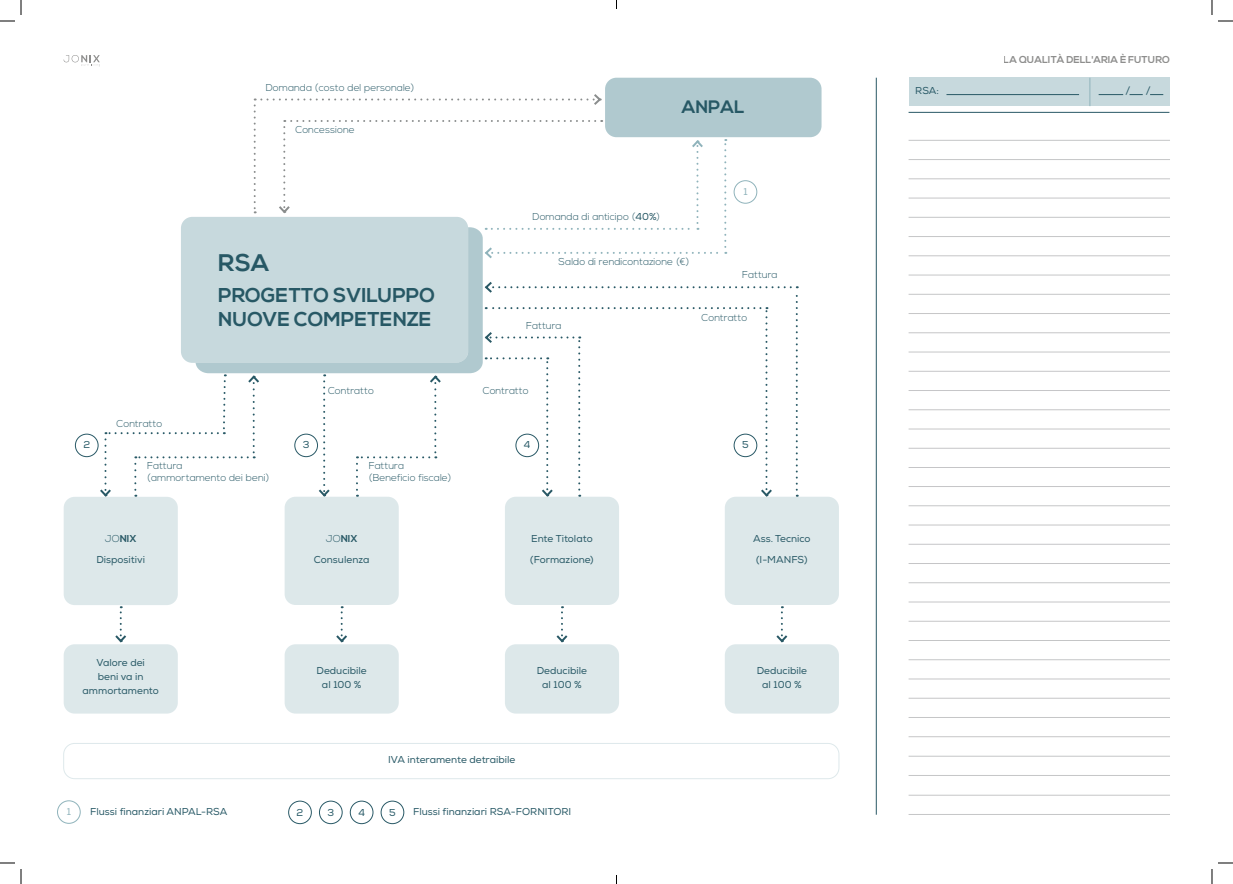
<style>
.page{position:relative;width:1233px;height:884px;background:#fff}
.page>*{position:absolute;margin:0;border:0;box-sizing:border-box;transform-origin:0 0}
.t1{font:700 24px "Nexa";color:#275865}
.t2{font:700 20px/24px "Nexa";color:#275865}
.t3{font:700 18px "Nexa";letter-spacing:.005em;color:#275865}
.t4{font:10px/14px "Nexa";color:#285966;text-align:center}
.t5{font:300 10px "Nexa";color:#285966}
.t6{font:700 10px "Nexa";color:#1d1d1b}
.t7{font:700 10px "Nexa";color:#285966}
.t8{font:10px "Nexa";color:#295b68}
.t9{font:10px "Nexa";color:#8fb3bb}
.s1{font-weight:400}
.s2{font-weight:300}
</style>
<div class="page">
<svg style="left:64px;top:55px;width:36px;height:11px"></svg>
<div style="left:64px;top:497px;width:114px;height:108px;background:#dde8ea;border-radius:11px"></div>
<div style="left:285px;top:497px;width:114px;height:108px;background:#dde8ea;border-radius:11px"></div>
<div style="left:725px;top:497px;width:114px;height:108px;background:#dde8ea;border-radius:11px"></div>
<div style="left:505px;top:497px;width:114px;height:108px;background:#dde8ea;border-radius:11px"></div>
<div style="left:64px;top:644px;width:114px;height:70px;background:#dde8ea;border-radius:11px"></div>
<div style="left:63px;top:743px;width:776px;height:36px;border:1px solid #8fb3bb;border-radius:11px"></div>
<div style="left:285px;top:644px;width:114px;height:70px;background:#dde8ea;border-radius:11px"></div>
<div style="left:505px;top:644px;width:114px;height:70px;background:#dde8ea;border-radius:11px"></div>
<div style="left:725px;top:644px;width:114px;height:70px;background:#dde8ea;border-radius:11px"></div>
<div style="left:605px;top:78px;width:216px;height:59px;background:#b0c9cf;border-radius:11px"></div>
<svg style="left:115px;top:606px;width:11px;height:37px"></svg>
<svg style="left:336px;top:606px;width:11px;height:37px"></svg>
<svg style="left:556px;top:606px;width:12px;height:37px"></svg>
<svg style="left:776px;top:606px;width:12px;height:37px"></svg>
<hr style="left:876px;top:78px;width:1px;height:737px;background:#285865">
<svg style="left:100px;top:94px;width:697px;height:404px"></svg>
<div style="left:733px;top:180px;width:24px;height:24px;border:1px solid #8fb3bb;border-radius:50%"></div>
<div style="left:75px;top:434px;width:24px;height:23px;border:1px solid #295966;border-radius:50%"></div>
<div style="left:294px;top:434px;width:24px;height:23px;border:1px solid #295966;border-radius:50%"></div>
<div style="left:515px;top:434px;width:24px;height:23px;border:1px solid #295966;border-radius:50%"></div>
<div style="left:733px;top:434px;width:24px;height:23px;border:1px solid #295966;border-radius:50%"></div>
<div style="left:57px;top:800px;width:24px;height:24px;border:1px solid #8fb3bb;border-radius:50%"></div>
<div style="left:288px;top:801px;width:24px;height:23px;border:1px solid #295966;border-radius:50%"></div>
<div style="left:319px;top:801px;width:24px;height:23px;border:1px solid #295966;border-radius:50%"></div>
<div style="left:350px;top:801px;width:23px;height:23px;border:1px solid #295966;border-radius:50%"></div>
<div style="left:380px;top:801px;width:24px;height:23px;border:1px solid #295966;border-radius:50%"></div>
<hr style="left:908px;top:112px;width:261px;height:1px;background:#285865">
<div style="left:909px;top:78px;width:260px;height:28px;background:#c7d9dd"></div>
<hr style="left:908px;top:256px;width:262px;height:1px;background:#8a8b8e">
<hr style="left:908px;top:582px;width:262px;height:1px;background:#8a8b8e">
<hr style="left:908px;top:140px;width:262px;height:1px;background:#8a8b8e">
<hr style="left:908px;top:275px;width:262px;height:1px;background:#8a8b8e">
<hr style="left:908px;top:602px;width:262px;height:1px;background:#8a8b8e">
<hr style="left:908px;top:159px;width:262px;height:1px;background:#8a8b8e">
<hr style="left:908px;top:486px;width:262px;height:1px;background:#8a8b8e">
<hr style="left:908px;top:294px;width:262px;height:1px;background:#8a8b8e">
<hr style="left:908px;top:621px;width:262px;height:1px;background:#8a8b8e">
<hr style="left:908px;top:390px;width:262px;height:1px;background:#8a8b8e">
<hr style="left:908px;top:717px;width:262px;height:1px;background:#8a8b8e">
<hr style="left:908px;top:775px;width:262px;height:1px;background:#8a8b8e">
<hr style="left:908px;top:795px;width:262px;height:1px;background:#8a8b8e">
<hr style="left:908px;top:179px;width:262px;height:1px;background:#8a8b8e">
<hr style="left:908px;top:505px;width:262px;height:1px;background:#8a8b8e">
<hr style="left:908px;top:313px;width:262px;height:1px;background:#8a8b8e">
<hr style="left:908px;top:640px;width:262px;height:1px;background:#8a8b8e">
<hr style="left:908px;top:409px;width:262px;height:1px;background:#8a8b8e">
<hr style="left:908px;top:736px;width:262px;height:1px;background:#8a8b8e">
<hr style="left:908px;top:814px;width:262px;height:1px;background:#8a8b8e">
<hr style="left:908px;top:198px;width:262px;height:1px;background:#8a8b8e">
<hr style="left:908px;top:525px;width:262px;height:1px;background:#8a8b8e">
<hr style="left:908px;top:332px;width:262px;height:1px;background:#8a8b8e">
<hr style="left:908px;top:659px;width:262px;height:1px;background:#8a8b8e">
<hr style="left:908px;top:429px;width:262px;height:1px;background:#8a8b8e">
<hr style="left:908px;top:217px;width:262px;height:1px;background:#8a8b8e">
<hr style="left:908px;top:544px;width:262px;height:1px;background:#8a8b8e">
<hr style="left:908px;top:352px;width:262px;height:1px;background:#8a8b8e">
<hr style="left:908px;top:679px;width:262px;height:1px;background:#8a8b8e">
<hr style="left:908px;top:448px;width:262px;height:1px;background:#8a8b8e">
<hr style="left:908px;top:236px;width:262px;height:1px;background:#8a8b8e">
<hr style="left:908px;top:563px;width:262px;height:1px;background:#8a8b8e">
<hr style="left:908px;top:371px;width:262px;height:1px;background:#8a8b8e">
<hr style="left:908px;top:698px;width:262px;height:1px;background:#8a8b8e">
<hr style="left:908px;top:756px;width:262px;height:1px;background:#8a8b8e">
<hr style="left:908px;top:467px;width:262px;height:1px;background:#8a8b8e">
<svg style="left:1218px;top:20px;width:15px;height:2px"></svg>
<svg style="left:1218px;top:862px;width:15px;height:2px"></svg>
<svg style="left:0;top:0;width:22px;height:22px"></svg>
<svg style="left:0;top:862px;width:22px;height:22px"></svg>
<svg style="left:1211px;top:0;width:1px;height:15px"></svg>
<svg style="left:1211px;top:869px;width:1px;height:15px"></svg>
<p class="t5" style="left:266px;top:81px;width:150px">Domanda (costo del personale)</p>
<p class="t5" style="left:295px;top:124px;width:61px">Concessione</p>
<p class="t3" style="left:682px;top:96px;width:65px">ANPAL</p>
<p class="t5" style="left:532px;top:211px;width:129px">Domanda di anticipo (<span class="s1">40%</span>)</p>
<p class="t9" style="left:743px;top:185px;width:6px">1</p>
<p class="t5" style="left:116px;top:418px;width:47px">Contratto</p>
<p class="t1" style="left:218px;top:249px;width:52px">RSA</p>
<p class="t5" style="left:558px;top:256px;width:132px">Saldo di rendicontazione (€)</p>
<p class="t2" style="left:218px;top:284px;width:218px">PROGETTO SVILUPPO<br>NUOVE COMPETENZE</p>
<p class="t5" style="left:526px;top:319px;width:37px">Fattura</p>
<p class="t5" style="left:742px;top:269px;width:37px">Fattura</p>
<p class="t5" style="left:701px;top:311px;width:47px">Contratto</p>
<p class="t5" style="left:328px;top:385px;width:47px">Contratto</p>
<p class="t5" style="left:483px;top:385px;width:47px">Contratto</p>
<p class="t8" style="left:83px;top:439px;width:8px">2</p>
<p class="t8" style="left:303px;top:439px;width:8px">3</p>
<p class="t8" style="left:524px;top:439px;width:8px">4</p>
<p class="t8" style="left:742px;top:439px;width:8px">5</p>
<p class="t5" style="left:147px;top:460px;width:37px">Fattura</p>
<p class="t5" style="left:147px;top:472px;width:123px">(ammortamento dei beni)</p>
<p class="t7" style="left:105px;top:533px;width:33px"><span class="s2">JO</span>NIX</p>
<p class="t4" style="left:96px;top:553px;width:50px">Dispositivi</p>
<p class="t4" style="left:97px;top:656px;width:50px">Valore dei</p>
<p class="t4" style="left:83px;top:670px;width:78px">beni va in ammortamento</p>
<p class="t5" style="left:369px;top:460px;width:37px">Fattura</p>
<p class="t5" style="left:369px;top:472px;width:84px">(Beneficio fiscale)</p>
<p class="t7" style="left:326px;top:533px;width:33px"><span class="s2">JO</span>NIX</p>
<p class="t4" style="left:314px;top:553px;width:57px">Consulenza</p>
<p class="t4" style="left:531px;top:531px;width:63px">Ente Titolato</p>
<p class="t4" style="left:530px;top:552px;width:65px">(Formazione)</p>
<p class="t4" style="left:316px;top:664px;width:52px">Deducibile</p>
<p class="t4" style="left:322px;top:678px;width:41px">al 100 %</p>
<p class="t4" style="left:537px;top:664px;width:52px">Deducibile</p>
<p class="t4" style="left:542px;top:678px;width:41px">al 100 %</p>
<p class="t4" style="left:388px;top:752px;width:129px">IVA interamente detraibile</p>
<p class="t9" style="left:67px;top:805px;width:6px">1</p>
<p class="t4" style="left:90px;top:804px;width:139px">Flussi finanziari ANPAL-RSA</p>
<p class="t8" style="left:297px;top:806px;width:8px">2</p>
<p class="t8" style="left:327px;top:806px;width:8px">3</p>
<p class="t8" style="left:358px;top:806px;width:8px">4</p>
<p class="t8" style="left:389px;top:806px;width:8px">5</p>
<p class="t4" style="left:413px;top:805px;width:160px">Flussi finanziari RSA-FORNITORI</p>
<p class="t4" style="left:753px;top:531px;width:59px">Ass. Tecnico</p>
<p class="t4" style="left:756px;top:552px;width:53px">(I-MANFS)</p>
<p class="t4" style="left:756px;top:664px;width:52px">Deducibile</p>
<p class="t4" style="left:762px;top:678px;width:41px">al 100 %</p>
<p class="t6" style="left:1003px;top:53px;width:168px">LA QUALITÀ DELL'ARIA È FUTURO</p>
<p class="t4" style="left:915px;top:83px;width:25px">RSA:</p>
<p class="t4" style="left:1125px;top:83px;width:6px">/</p>
<p class="t4" style="left:1145px;top:83px;width:6px">/</p>
</div>
